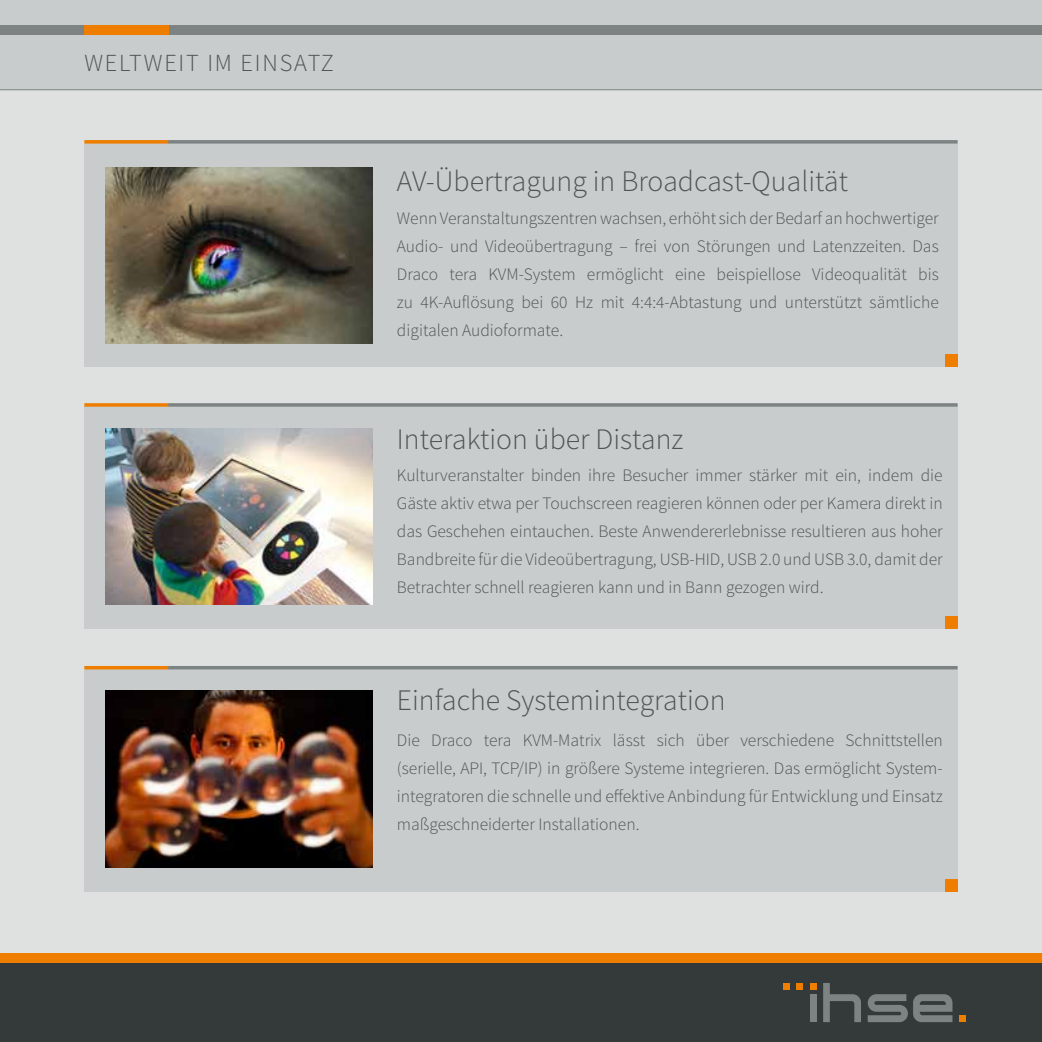
<style>
.page{position:relative;width:1042px;height:1042px;background:#dee1e0}
.page>*{position:absolute;margin:0;border:0;box-sizing:border-box;transform-origin:0 0}
.t1{font:300 29.75px "Source Sans Pro";color:#505453}
.t2{font:300 24.5px "Source Sans Pro";letter-spacing:.075em;color:#505453}
.t3{font:300 17.5px/28px "Source Sans Pro";color:#505453;text-align:justify}
</style>
<div class="page">
<div style="left:0;top:0;width:1042px;height:89px;background:#c8cccc"></div>
<div style="left:0;top:957px;width:1042px;height:85px;background:#343939"></div>
<hr style="left:0;top:89px;width:1042px;height:1px;background:#7d8383">
<div style="left:0;top:25px;width:1042px;height:10px;background:#7d8383"></div>
<svg style="left:783px;top:983px;width:6px;height:6px"></svg>
<div style="left:796px;top:983px;width:7px;height:6px;background:#ef7d00"></div>
<svg style="left:810px;top:983px;width:6px;height:6px"></svg>
<div style="left:810px;top:994px;width:6px;height:28px;background:#7d8282"></div>
<svg style="left:823px;top:983px;width:38px;height:39px"></svg>
<svg style="left:867px;top:994px;width:85px;height:28px"></svg>
<div style="left:959px;top:1015px;width:7px;height:7px;background:#ef7d00"></div>
<div style="left:0;top:952px;width:1042px;height:10px;background:#ef7d00"></div>
<div style="left:84px;top:25px;width:85px;height:10px;background:#ef7d00"></div>
<div style="left:84px;top:144px;width:873px;height:223px;background:#c8cccc"></div>
<div style="left:945px;top:355px;width:12px;height:12px;background:#ef7d00"></div>
<img style="left:105px;top:167px;width:267px;height:176px">
<svg style="left:84px;top:140px;width:84px;height:4px"></svg>
<svg style="left:168px;top:140px;width:789px;height:4px;background:#868c8c"></svg>
<div style="left:84px;top:407px;width:873px;height:222px;background:#c8cccc"></div>
<div style="left:945px;top:616px;width:12px;height:13px;background:#ef7d00"></div>
<svg style="left:84px;top:403px;width:84px;height:4px"></svg>
<svg style="left:168px;top:403px;width:789px;height:4px;background:#878c8c"></svg>
<img style="left:105px;top:428px;width:267px;height:177px">
<div style="left:84px;top:669px;width:873px;height:222px;background:#c8cccc"></div>
<div style="left:945px;top:879px;width:12px;height:12px;background:#ef7d00"></div>
<hr style="left:84px;top:666px;width:85px;height:3px;background:#ef7d00">
<hr style="left:168px;top:666px;width:789px;height:3px;background:#7d8383">
<img style="left:105px;top:690px;width:267px;height:177px">
<h2 class="t2" style="left:84px;top:48px;width:251px">WELTWEIT IM EINSATZ</h2>
<h1 class="t1" style="left:397px;top:163px;width:452px">AV-Übertragung in Broadcast-Qualität</h1>
<p class="t3" style="left:397px;top:204px;width:543px">Wenn Veranstaltungszentren wachsen, erhöht sich der Bedarf an hochwertiger Audio- und Videoübertragung – frei von Störungen und Latenzzeiten. Das Draco tera KVM-System ermöglicht eine beispiellose Videoqualität bis zu 4K-Auflösung bei 60 Hz mit 4:4:4-Abtastung und unterstützt sämtliche digitalen Audioformate.</p>
<h1 class="t1" style="left:397px;top:421px;width:288px">Interaktion über Distanz</h1>
<p class="t3" style="left:397px;top:461px;width:547px">Kulturveranstalter binden ihre Besucher immer stärker mit ein, indem die Gäste aktiv etwa per Touchscreen reagieren können oder per Kamera direkt in das Geschehen eintauchen. Beste Anwendererlebnisse resultieren aus hoher Bandbreite für die Videoübertragung, USB-HID, USB 2.0 und USB 3.0, damit der Betrachter schnell reagieren kann und in Bann gezogen wird.</p>
<h1 class="t1" style="left:397px;top:682px;width:330px">Einfache Systemintegration</h1>
<p class="t3" style="left:397px;top:726px;width:547px">Die Draco tera KVM-Matrix lässt sich über verschiedene Schnittstellen (serielle, API, TCP/IP) in größere Systeme integrieren. Das ermöglicht System&shy;integratoren die schnelle und effektive Anbindung für Entwicklung und Einsatz maßgeschneiderter Installationen.</p>
</div>
